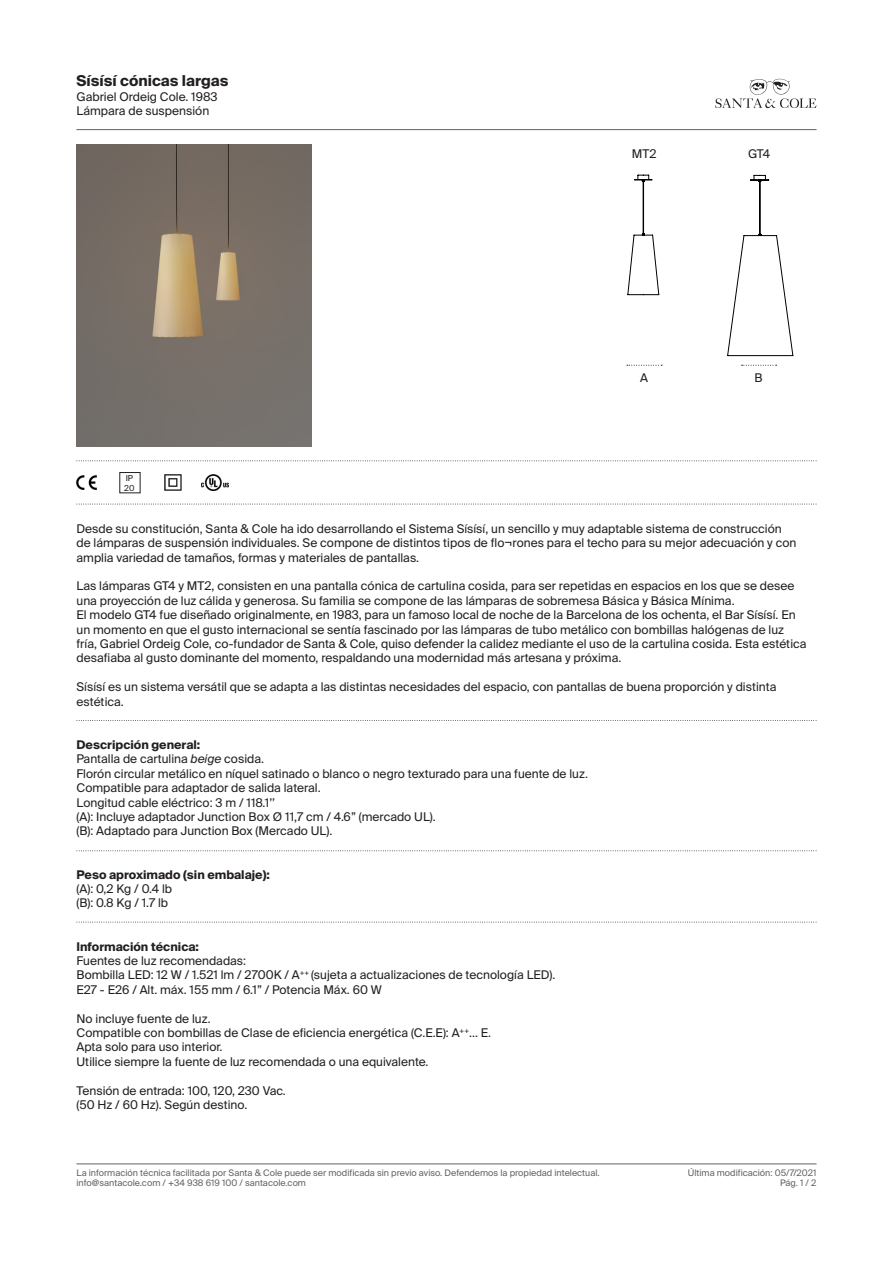
<style>
.page{position:relative;width:893px;height:1263px;background:#fff}
.page>*{position:absolute;margin:0;border:0;box-sizing:border-box;transform-origin:0 0}
.t1{font:700 15px "Suisse Intl";color:#231f20}
.t2{font:12px/14.4px "Suisse Intl";color:#231f20}
.t3{font:700 12px "Suisse Intl";color:#231f20}
.t4{font:9px "Suisse Intl";color:#636366}
.t5{font:8.25px "Suisse Intl";color:#231f20}
.s1{font-weight:700}
.s2{font-style:italic}
</style>
<div class="page">
<svg style="left:715px;top:79px;width:101px;height:29px"></svg>
<hr style="left:77px;top:129px;width:739px;height:1px;background:#636366">
<hr style="left:77px;top:1163px;width:739px;height:1px;background:#636366">
<img style="left:77px;top:144px;width:234px;height:302px">
<svg style="left:77px;top:460px;width:740px;height:1px"></svg>
<svg style="left:77px;top:504px;width:740px;height:1px"></svg>
<svg style="left:77px;top:922px;width:740px;height:1px"></svg>
<svg style="left:77px;top:720px;width:740px;height:1px"></svg>
<img style="left:77px;top:475px;width:19px;height:14px">
<img style="left:202px;top:474px;width:26px;height:16px">
<img style="left:164px;top:474px;width:17px;height:17px">
<svg style="left:77px;top:850px;width:740px;height:1px"></svg>
<svg style="left:727px;top:175px;width:66px;height:181px"></svg>
<svg style="left:627px;top:175px;width:32px;height:120px"></svg>
<hr style="left:643px;top:181px;width:1px;height:53px;background:#000">
<svg style="left:627px;top:365px;width:35px;height:1px"></svg>
<svg style="left:741px;top:365px;width:36px;height:1px"></svg>
<p class="t1" style="left:77px;top:72px;width:154px">Sísísí cónicas largas</p>
<p class="t2" style="left:77px;top:89px;width:143px">Gabriel Ordeig Cole. 1983<br>Lámpara de suspensión</p>
<p class="t5" style="left:126px;top:473px;width:9px">IP</p>
<p class="t5" style="left:124px;top:483px;width:12px">20</p>
<p class="t2" style="left:632px;top:147px;width:26px">MT2</p>
<p class="t2" style="left:640px;top:371px;width:9px">A</p>
<p class="t2" style="left:748px;top:147px;width:24px">GT4</p>
<p class="t2" style="left:754px;top:371px;width:10px">B</p>
<p class="t2" style="left:77px;top:521px;width:721px">Desde su constitución, Santa &amp; Cole ha ido desarrollando el Sistema Sísísí, un sencillo y muy adaptable sistema de construcción de lámparas de suspensión individuales. Se compone de distintos tipos de flo¬rones para el techo para su mejor adecuación y con amplia variedad de tamaños, formas y materiales de pantallas.</p>
<p class="t2" style="left:77px;top:579px;width:719px">Las lámparas GT4 y MT2, consisten en una pantalla cónica de cartulina cosida, para ser repetidas en espacios en los que se desee una proyección de luz cálida y generosa. Su familia se compone de las lámparas de sobremesa Básica y Básica Mínima.</p>
<p class="t2" style="left:77px;top:608px;width:731px">El modelo GT4 fue diseñado originalmente, en 1983, para un famoso local de noche de la Barcelona de los ochenta, el Bar Sísísí. En un momento en que el gusto internacional se sentía fascinado por las lámparas de tubo metálico con bombillas halógenas de luz fría, Gabriel Ordeig Cole, co-fundador de Santa &amp; Cole, quiso defender la calidez mediante el uso de la cartulina cosida. Esta estética desafiaba al gusto dominante del momento, respaldando una modernidad más artesana y próxima.</p>
<p class="t2" style="left:77px;top:680px;width:701px">Sísísí es un sistema versátil que se adapta a las distintas necesidades del espacio, con pantallas de buena proporción y distinta estética.</p>
<p class="t2" style="left:77px;top:737px;width:189px"><span class="s1">Descripción general:<br></span>Pantalla de cartulina <span class="s2">beige</span> cosida.</p>
<p class="t2" style="left:77px;top:766px;width:513px">Florón circular metálico en níquel satinado o blanco o negro texturado para una fuente de luz.</p>
<p class="t2" style="left:77px;top:781px;width:246px">Compatible para adaptador de salida lateral.</p>
<p class="t2" style="left:77px;top:795px;width:200px">Longitud cable eléctrico: 3 m / 118.1’’</p>
<p class="t2" style="left:77px;top:809px;width:361px">(A): Incluye adaptador Junction Box Ø 11,7 cm / 4.6” (mercado UL).</p>
<p class="t2" style="left:77px;top:824px;width:257px">(B): Adaptado para Junction Box (Mercado UL).</p>
<p class="t3" style="left:77px;top:867px;width:195px">Peso aproximado (sin embalaje):</p>
<p class="t2" style="left:77px;top:881px;width:97px">(A): 0,2 Kg / 0.4 lb</p>
<p class="t2" style="left:77px;top:896px;width:93px">(B): 0.8 Kg / 1.7 lb</p>
<p class="t3" style="left:77px;top:939px;width:124px">Información técnica:</p>
<p class="t2" style="left:77px;top:953px;width:171px">Fuentes de luz recomendadas:</p>
<p class="t2" style="left:77px;top:968px;width:480px">Bombilla LED: 12 W / 1.521 lm / 2700K / A<sup>++</sup> (sujeta a actualizaciones de tecnología LED).</p>
<p class="t2" style="left:77px;top:982px;width:307px">E27 - E26 / Alt. máx. 155 mm / 6.1” / Potencia Máx. 60 W</p>
<p class="t2" style="left:77px;top:1011px;width:136px">No incluye fuente de luz.</p>
<p class="t2" style="left:77px;top:1025px;width:416px">Compatible con bombillas de Clase de eficiencia energética (C.E.E): A<sup>++</sup>... E.</p>
<p class="t2" style="left:77px;top:1040px;width:147px">Apta solo para uso interior.</p>
<p class="t2" style="left:77px;top:1054px;width:354px">Utilice siempre la fuente de luz recomendada o una equivalente.</p>
<p class="t2" style="left:77px;top:1083px;width:211px">Tensión de entrada: 100, 120, 230 Vac.</p>
<p class="t2" style="left:77px;top:1097px;width:172px">(50 Hz / 60 Hz). Según destino.</p>
<p class="t4" style="left:77px;top:1167px;width:525px">La información técnica facilitada por Santa &amp; Cole puede ser modificada sin previo aviso. Defendemos la propiedad intelectual.</p>
<p class="t4" style="left:688px;top:1167px;width:130px">Última modificación: 05/7/2021</p>
<p class="t4" style="left:77px;top:1178px;width:231px">info@santacole.com / +34 938 619 100 / santacole.com</p>
<p class="t4" style="left:780px;top:1178px;width:38px">Pág. 1 / 2</p>
</div>
